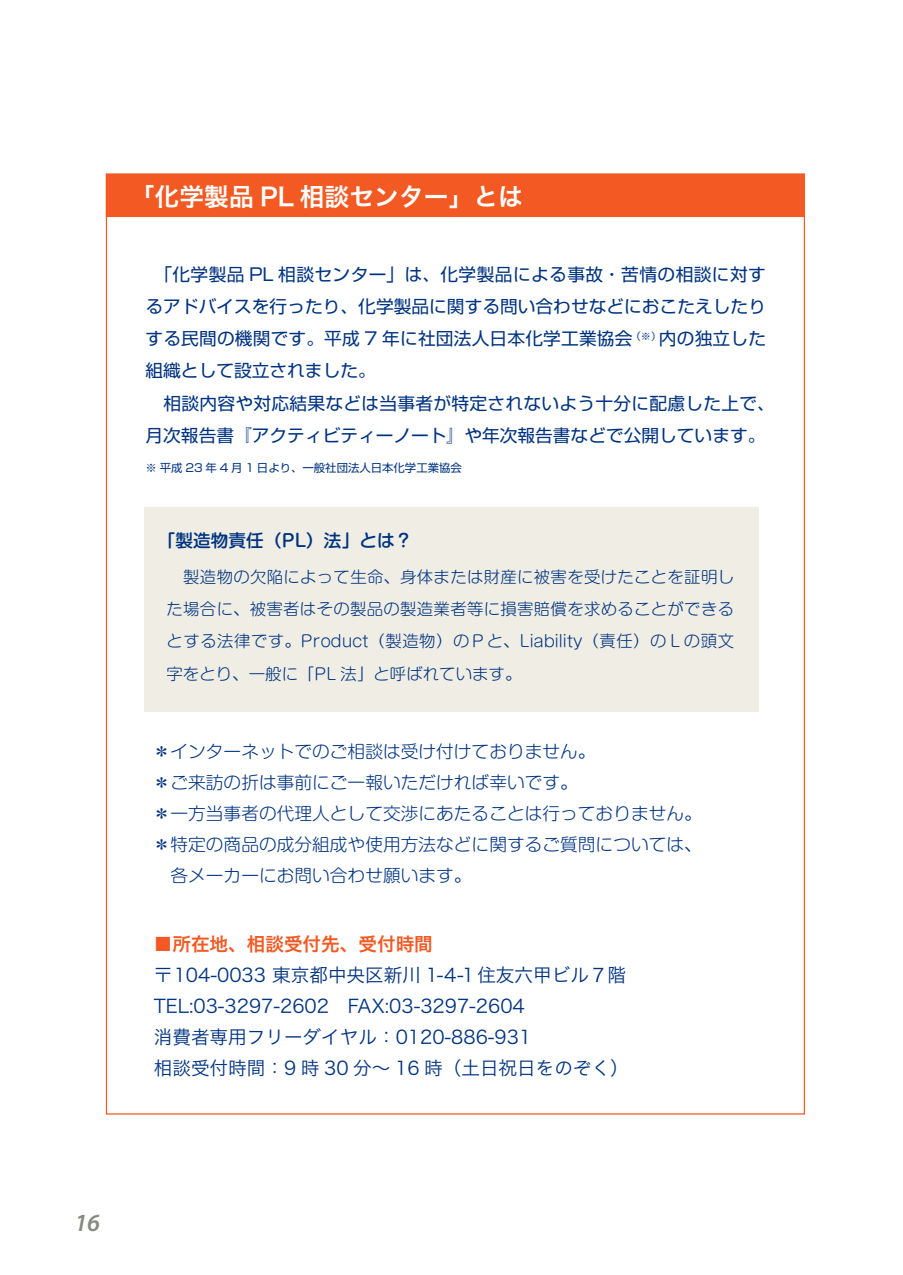
<style>
.page{position:relative;width:903px;height:1275px;background:#fff}
.page>*{position:absolute;margin:0;border:0;box-sizing:border-box;transform-origin:0 0}
.t1{font:24.85px "Hira Kaku Pro W6";color:#fff}
.t2{font:italic 600 24.85px "Myriad Pro";color:#868c7e}
.t3{font:18.55px/31px "Hira Kaku Pro W3";color:#003381}
.t4{font:18.55px "Hira Kaku Pro W6";color:#f35922}
.t5{font:17.32px/32.2px "Shin Go Pro";letter-spacing:.01em;color:#003381}
.t6{font:300 17.32px/31px "Shin M Go Pro";color:#003381}
.t7{font:500 17.32px "Shin M Go Pro";color:#003381}
.t8{font:300 16.1px/32.2px "Shin M Go Pro";color:#003381;text-align:justify}
.t9{font:11.2px "Shin Go Pro";color:#003381}
</style>
<div class="page">
<div style="left:106px;top:174px;width:699px;height:43px;background:#f35922"></div>
<div style="left:145px;top:507px;width:614px;height:205px;background:#f0eee4"></div>
<h1 class="t1" style="left:130px;top:175px;width:395px">「化学製品 PL 相談センター」とは</h1>
<p class="t5" style="left:146px;top:256px;width:631px;text-indent:9px">「化学製品 PL 相談センター」は、化学製品による事故・苦情の相談に対するアドバイスを行ったり、化学製品に関する問い合わせなどにおこたえしたりする民間の機関です。平成 7 年に社団法人日本化学工業協会<sup>（※）</sup>内の独立した組織として設立されました。<br>　相談内容や対応結果などは当事者が特定されないよう十分に配慮した上で、月次報告書『アクティビティーノート』や年次報告書などで公開しています。</p>
<p class="t9" style="left:146px;top:458px;width:318px">※ 平成 23 年 4 月 1 日より、一般社団法人日本化学工業協会</p>
<p class="t7" style="left:158px;top:526px;width:256px">「製造物責任（PL）法」とは？</p>
<p class="t8" style="left:167px;top:559px;width:569px">　製造物の欠陥によって生命、身体または財産に被害を受けたことを証明した場合に、被害者はその製品の製造業者等に損害賠償を求めることができるとする法律です。Product（製造物）のＰと、Liability（責任）のＬの頭文字をとり、一般に「PL 法」と呼ばれています。</p>
<p class="t6" style="left:153px;top:734px;width:550px">＊インターネットでのご相談は受け付けておりません。<br>＊ご来訪の折は事前にご一報いただければ幸いです。<br>＊一方当事者の代理人として交渉にあたることは行っておりません。＊特定の商品の成分組成や使用方法などに関するご質問については、　各メーカーにお問い合わせ願います。</p>
<p class="t4" style="left:154px;top:928px;width:281px">■所在地、相談受付先、受付時間</p>
<p class="t3" style="left:154px;top:959px;width:477px">〒104-0033 東京都中央区新川 1-4-1 住友六甲ビル７階TEL:03-3297-2602　FAX:03-3297-2604<br>消費者専用フリーダイヤル：0120-886-931<br>相談受付時間：9 時 30 分～ 16 時（土日祝日をのぞく）</p>
<h1 class="t2" style="left:74px;top:1207px;width:27px">16</h1>
</div>
